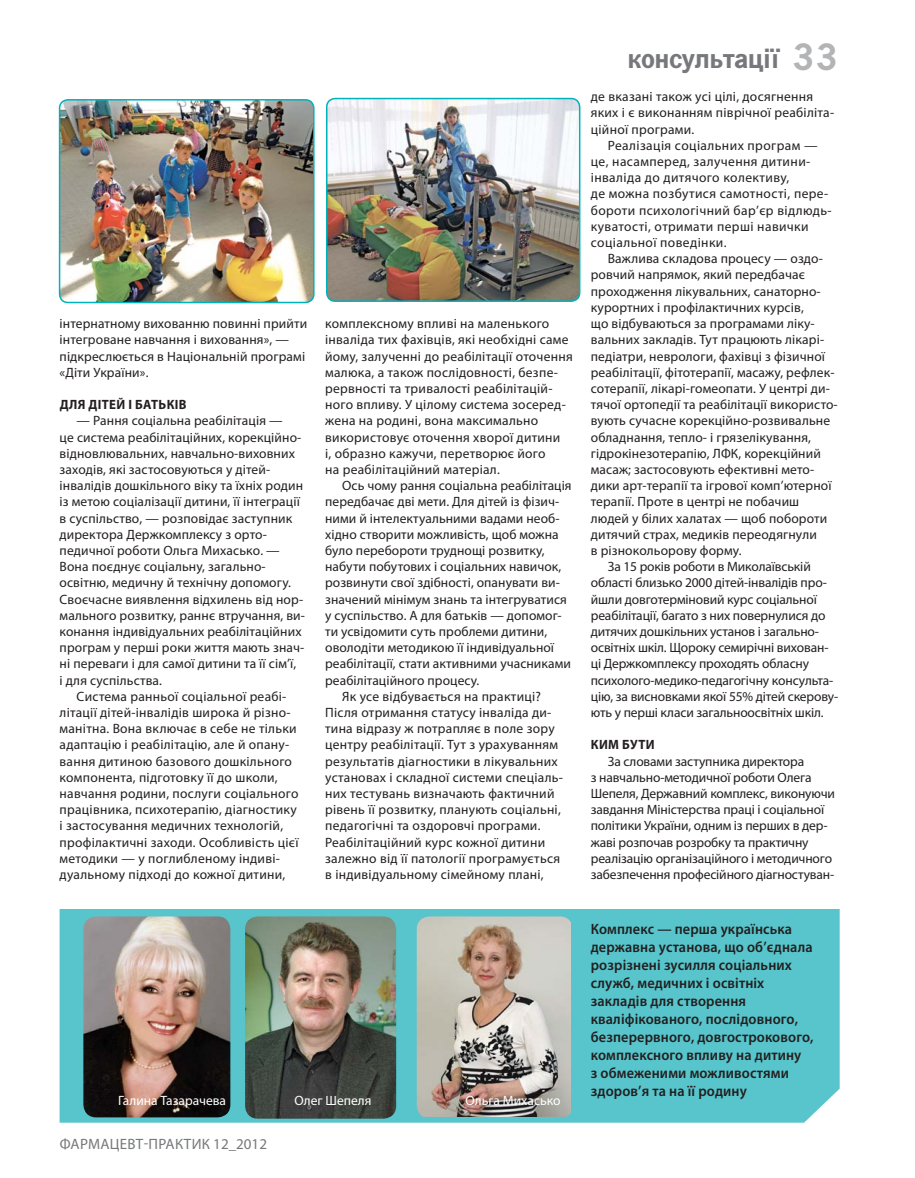
<style>
.page{position:relative;width:915px;height:1178px;background:#fff}
.page>*{position:absolute;margin:0;border:0;box-sizing:border-box;transform-origin:0 0}
.t1{font:700 39px "News Paper C";color:#b2b4b6}
.t2{font:700 28.5px "News Paper C";color:#77787b}
.t3{font:600 15px/18px "Myriad Pro";letter-spacing:.01em;color:#231f20;scale:.95 1}
.t4{font:15px "Myriad Pro";letter-spacing:.015em;color:#77787b}
.t5{font:13.5px/16.2px "Myriad Pro";letter-spacing:.01em;color:#231f20}
.t6{font:13.5px/16.2px "Myriad Pro";letter-spacing:-.01em;color:#231f20}
.t7{font:13.5px/16.2px "Myriad Pro";letter-spacing:.03em;color:#231f20}
.t8{font:13.5px "Myriad Pro";color:#fff}
.t9{font:700 13.5px "Myriad Pro";letter-spacing:.03em;color:#231f20;scale:.95 1}
</style>
<div class="page">
<div style="left:60px;top:909px;width:779px;height:214px;background:#57c5cb"></div>
<img style="left:83px;top:916px;width:147px;height:201px;border-radius:13px">
<img style="left:245px;top:916px;width:151px;height:202px;border-radius:13px">
<img style="left:416px;top:916px;width:154px;height:200px">
<img style="left:326px;top:99px;width:253px;height:202px;border-radius:9px">
<div style="left:326px;top:98px;width:254px;height:204px;border:2px solid #00b2b9;border-radius:9px"></div>
<img style="left:60px;top:100px;width:254px;height:202px;border-radius:9px">
<div style="left:59px;top:99px;width:255px;height:204px;border:2px solid #00b2b9;border-radius:9px"></div>
<p class="t5" style="left:60px;top:317px;width:249px">інтернатному вихованню повинні прийти інтегроване навчання і виховання», — підкреслюється в Національній програмі «Діти України».</p>
<p class="t9" style="left:60px;top:399px;width:135px">ДЛЯ ДІТЕЙ І БАТЬКІВ</p>
<p class="t5" style="left:60px;top:414px;width:247px;text-indent:17px">— Рання соціальна реабілітація —<br>це система реабілітаційних, корекційно&shy;відновлювальних, навчально-виховних заходів, які застосовуються у дітей&shy;інвалідів дошкільного віку та їхніх родин із метою соціалізації дитини, її інтеграції в суспільство, — розповідає заступник директора Держкомплексу з орто&shy;педичної роботи Ольга Ми хасько. — Вона поєднує соціальну, загально&shy;освітню, медичну й технічну допомогу.<br>Своєчасне виявлення відхилень від нор&shy;мального розвитку, раннє втручання, ви&shy;конання індивідуальних реабіліта ційних програм у перші роки життя мають знач&shy;ні переваги і для самої дитини та її сім’ї,<br>і для суспільства.</p>
<p class="t5" style="left:60px;top:689px;width:240px;text-indent:17px">Система ранньої соціальної реабі&shy;літації дітей-інвалідів широка й різно&shy;манітна. Вона включає в себе не тільки адаптацію і реабілітацію, але й опану&shy;вання дитиною базового дошкільного компонента, підготовку її до школи, навчання родини, послуги соціального працівника, психотерапію, діагностику і застосування медичних технологій, профілактичні заходи. Особливість цієї методики — у поглибленому індиві&shy;дуальному підході до кожної дитини,</p>
<p class="t5" style="left:325px;top:317px;width:249px">комплексному впливі на маленького інваліда тих фахівців, які необхідні саме йому, залученні до реабілітації оточення малюка, а також послідовності, безпе&shy;рервності та тривалості реабілітацій&shy;ного впливу. У цілому система зосеред&shy;жена на родині, вона максимально використовує оточення хворої дитини<br>і, образно кажучи, перетворює його<br>на реабілітаційний матеріал.</p>
<p class="t5" style="left:342px;top:479px;width:231px">Ось чому рання соціальна реабілітація</p>
<p class="t5" style="left:325px;top:495px;width:235px">передбачає дві мети. Для дітей із фізич-</p>
<p class="t5" style="left:325px;top:511px;width:236px">ними й інтелектуальними вадами необ-</p>
<p class="t5" style="left:325px;top:527px;width:235px">хідно створити можливість, щоб можна</p>
<p class="t5" style="left:325px;top:544px;width:221px">було перебороти труднощі розвитку,</p>
<p class="t5" style="left:325px;top:560px;width:237px">набути побутових і соціальних навичок,</p>
<p class="t5" style="left:325px;top:576px;width:236px">розвинути свої здібності, опанувати ви-</p>
<p class="t5" style="left:325px;top:592px;width:243px">значений мінімум знань та інтегруватися</p>
<p class="t5" style="left:325px;top:608px;width:238px">у суспільство. А для батьків — допомог-</p>
<p class="t5" style="left:325px;top:625px;width:223px">ти усвідомити суть проблеми дитини,</p>
<p class="t5" style="left:325px;top:641px;width:230px">оволодіти методикою її індивідуальної</p>
<p class="t5" style="left:325px;top:657px;width:247px">реабілітації, стати активними учасниками</p>
<p class="t5" style="left:325px;top:673px;width:156px">реабілітаційного процесу.</p>
<p class="t5" style="left:342px;top:689px;width:200px">Як усе відбувається на практиці?</p>
<p class="t5" style="left:325px;top:706px;width:228px">Після отримання статусу інваліда ди-</p>
<p class="t5" style="left:325px;top:722px;width:231px">тина відразу ж потрапляє в поле зору</p>
<p class="t5" style="left:325px;top:738px;width:234px">центру реабілітації. Тут з урахуванням</p>
<p class="t5" style="left:325px;top:754px;width:234px">результатів діагностики в лікувальних</p>
<p class="t5" style="left:325px;top:770px;width:239px">установах і складної системи спеціаль-</p>
<p class="t5" style="left:325px;top:787px;width:231px">них тестувань визначають фактичний</p>
<p class="t5" style="left:325px;top:803px;width:237px">рівень її розвитку, планують соціальні,</p>
<p class="t5" style="left:325px;top:819px;width:217px">педагогічні та оздоровчі програми.</p>
<p class="t5" style="left:325px;top:835px;width:221px">Реабілітаційний курс кожної дитини</p>
<p class="t5" style="left:325px;top:851px;width:236px">залежно від її патології програмується</p>
<p class="t5" style="left:325px;top:868px;width:220px">в індивідуальному сімейному плані,</p>
<p class="t8" style="left:118px;top:1095px;width:109px">Галина Тазарачева</p>
<p class="t8" style="left:294px;top:1095px;width:78px">Олег Шепеля</p>
<p class="t8" style="left:465px;top:1095px;width:96px">Ольга Михасько</p>
<p class="t4" style="left:60px;top:1139px;width:209px">ФАРМАЦЕВТ-ПРАКТИК 12_2012</p>
<h2 class="t2" style="left:627px;top:50px;width:154px">консультації</h2>
<h1 class="t1" style="left:791px;top:45px;width:48px">33</h1>
<p class="t5" style="left:590px;top:90px;width:245px">де вказані також усі цілі, досягнення яких і є виконанням піврічної реабіліта&shy;ційної програми.</p>
<p class="t7" style="left:590px;top:139px;width:242px;text-indent:17px">Реалізація соціальних програм — це, насамперед, залучення дитини&shy;інваліда до дитячого колективу,<br>де можна позбутися самотності, пере&shy;бороти психологічний бар’єр відлюдь&shy;куватості, отримати перші навички соціальної поведінки.</p>
<p class="t5" style="left:607px;top:252px;width:216px">Важлива складова процесу — оздо-</p>
<p class="t5" style="left:590px;top:268px;width:216px">ровчий напрямок, який передбачає</p>
<p class="t5" style="left:590px;top:284px;width:231px">проходження лікувальних, санаторно-</p>
<p class="t5" style="left:590px;top:301px;width:214px">курортних і профілактичних курсів,</p>
<p class="t5" style="left:590px;top:317px;width:225px">що відбуваються за програмами ліку-</p>
<p class="t5" style="left:590px;top:333px;width:235px">вальних закладів. Тут працюють лікарі-</p>
<p class="t5" style="left:590px;top:349px;width:236px">педіатри, неврологи, фахівці з фізичної</p>
<p class="t5" style="left:590px;top:365px;width:245px">реабілітації, фітотерапії, масажу, рефлек-</p>
<p class="t5" style="left:590px;top:382px;width:240px">сотерапії, лікарі-гомеопати. У центрі ди-</p>
<p class="t5" style="left:590px;top:398px;width:248px">тячої ортопедії та реабілітації використо-</p>
<p class="t5" style="left:590px;top:414px;width:241px">вують сучасне корекційно-розвивальне</p>
<p class="t5" style="left:590px;top:430px;width:222px">обладнання, тепло- і грязелікування,</p>
<p class="t5" style="left:590px;top:446px;width:231px">гідрокінезотерапію, ЛФК, корекційний</p>
<p class="t5" style="left:590px;top:463px;width:225px">масаж; застосовують ефективні мето-</p>
<p class="t5" style="left:590px;top:479px;width:242px">дики арт-терапії та ігрової комп’ютерної</p>
<p class="t5" style="left:590px;top:495px;width:210px">терапії. Проте в центрі не побачиш</p>
<p class="t5" style="left:590px;top:511px;width:238px">людей у білих халатах — щоб побороти</p>
<p class="t5" style="left:590px;top:527px;width:227px">дитячий страх, медиків переодягнули</p>
<p class="t5" style="left:590px;top:544px;width:152px">в різнокольорову форму.</p>
<p class="t6" style="left:607px;top:560px;width:204px">За 15 років роботи в Миколаївській</p>
<p class="t6" style="left:590px;top:576px;width:237px">області близько 2000 дітей-інвалідів про-</p>
<p class="t6" style="left:590px;top:592px;width:227px">йшли довготерміновий курс соціальної</p>
<p class="t6" style="left:590px;top:608px;width:236px">реабілітації, багато з них повернулися до</p>
<p class="t6" style="left:590px;top:625px;width:230px">дитячих дошкільних установ і загально-</p>
<p class="t6" style="left:590px;top:641px;width:239px">освітніх шкіл. Щороку семирічні вихован-</p>
<p class="t6" style="left:590px;top:657px;width:220px">ці Держкомплексу проходять обласну</p>
<p class="t6" style="left:590px;top:673px;width:244px">психолого-медико-педагогічну консульта-</p>
<p class="t6" style="left:590px;top:689px;width:249px">цію, за висновками якої 55% дітей скерову-</p>
<p class="t6" style="left:590px;top:706px;width:234px">ють у перші класи загально освітніх шкіл.</p>
<p class="t9" style="left:590px;top:740px;width:69px">КИМ БУТИ</p>
<p class="t6" style="left:590px;top:754px;width:246px;text-indent:17px">За словами заступника директора<br>з навчально-методичної роботи Олега Шепеля, Державний комплекс, вико нуючи завдання Міністерства праці і соціальної політики України, одним із перших в дер&shy;жаві розпочав розробку та практичну реалізацію організаційного і методичного забезпечення професійного діагностуван-</p>
<p class="t3" style="left:590px;top:921px;width:236px">Комплекс — перша українська державна установа, що об’єднала розрізнені зусилля соціальних служб, медичних і освітніх закладів для створення кваліфікованого, послідовного, безперервного, довгострокового, комплексного впливу на дитину<br>з обмеженими можливостями здоров’я та на її родину</p>
</div>
